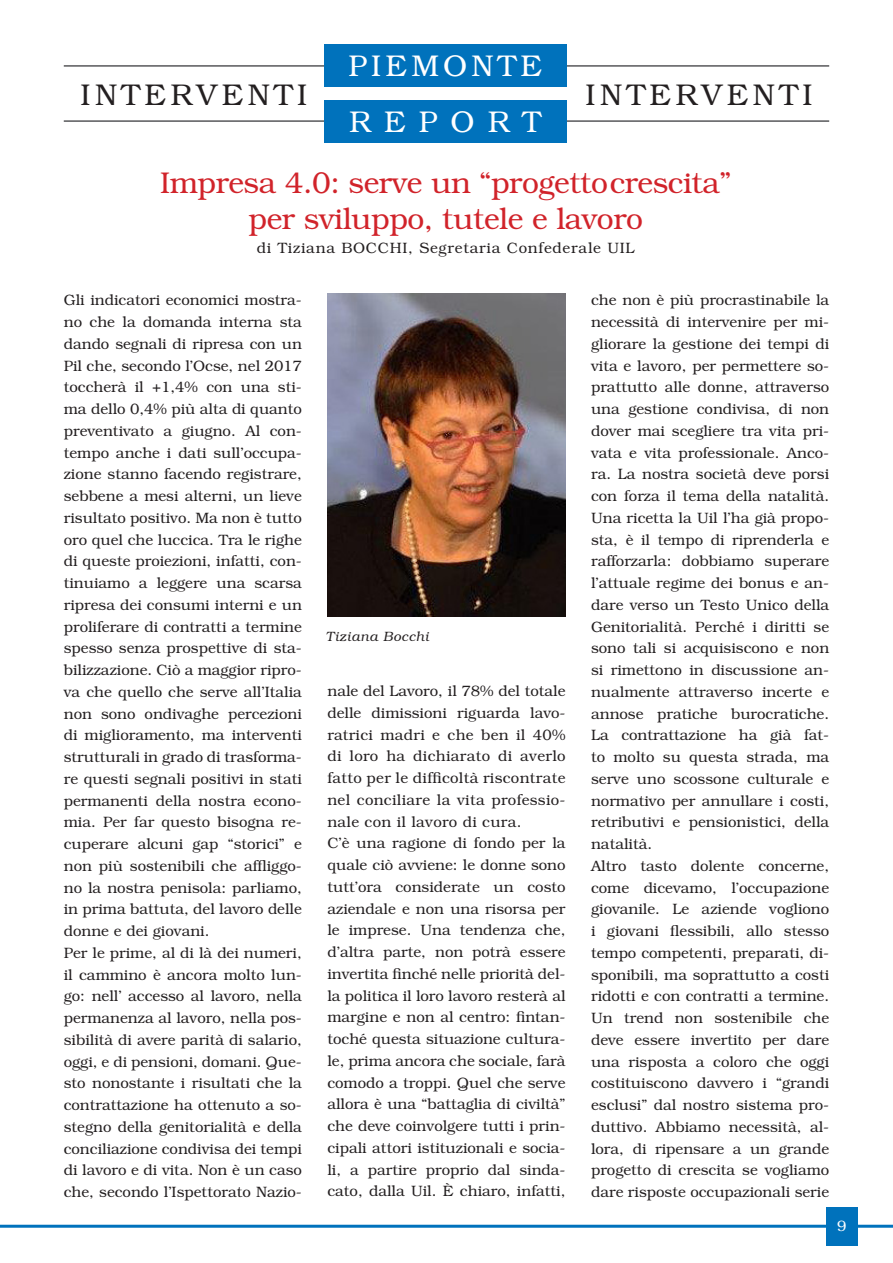
<style>
.page{position:relative;width:893px;height:1263px;background:#fff}
.page>*{position:absolute;margin:0;border:0;box-sizing:border-box;transform-origin:0 0}
.t1{font:300 30px/36px "Bookman";letter-spacing:-.015em;color:#d1232a;text-align:center}
.t2{font:300 30px "Bookman";letter-spacing:.145em;color:#231f20}
.t3{font:300 30px/55.2px "Bookman";letter-spacing:.14em;color:#fff}
.t4{font:300 15px/21.8px "Bookman";color:#231f20}
.t5{font:300 15px "Bookman";letter-spacing:.05em;color:#231f20}
.t6{font:300 15px "Bookman";color:#fff}
.t7{font:italic 300 13.5px "Bookman";letter-spacing:.05em;color:#231f20}
</style>
<div class="page">
<hr style="left:0;top:1225px;width:893px;height:3px;background:#0072bc">
<div style="left:826px;top:1208px;width:32px;height:38px;background:#0072bc"></div>
<hr style="left:64px;top:65px;width:765px;height:2px;background:#57585a">
<hr style="left:64px;top:120px;width:765px;height:2px;background:#57585a">
<div style="left:324px;top:45px;width:242px;height:42px;background:#0072bc"></div>
<div style="left:324px;top:101px;width:242px;height:42px;background:#0072bc"></div>
<img style="left:327px;top:293px;width:239px;height:324px">
<h1 class="t3" style="left:348px;top:39px;width:195px">PIEMONTE<br>REPORT</h1>
<h1 class="t2" style="left:80px;top:77px;width:228px">INTERVENTI</h1>
<h1 class="t2" style="left:586px;top:77px;width:228px">INTERVENTI</h1>
<h1 class="t1" style="left:160px;top:165px;width:573px">Impresa 4.0: serve un “progetto crescita” per sviluppo, tutele e lavoro</h1>
<p class="t5" style="left:257px;top:239px;width:379px">di Tiziana BOCCHI, Segretaria Confederale UIL</p>
<p class="t4" style="left:64px;top:289px;width:240px">Gli indicatori economici mostra&shy;no che la domanda interna sta dando segnali di ripresa con un<br>Pil che, secondo l’Ocse, nel 2017 toccherà il +1,4% con una sti&shy;ma dello 0,4% più alta di quanto preventivato a giugno. Al con&shy;tempo anche i dati sull’occupa&shy;zione stanno facendo registrare, sebbene a mesi alterni, un lieve risultato positivo. Ma non è tutto oro quel che luccica. Tra le righe di queste proiezioni, infatti, con&shy;tinuiamo a leggere una scarsa ripresa dei consumi interni e un proliferare di contratti a termine spesso senza prospettive di sta&shy;bilizzazione. Ciò a maggior ripro&shy;va che quello che serve all’Italia non sono ondivaghe percezioni di miglioramento, ma interventi strutturali in grado di trasforma&shy;re questi segnali positivi in stati permanenti della nostra econo&shy;mia. Per far questo bisogna re&shy;cuperare alcuni gap “storici” e non più sostenibili che affliggo&shy;no la nostra penisola: parliamo, in prima battuta, del lavoro delle donne e dei giovani.<br>Per le prime, al di là dei numeri, il cammino è ancora molto lun&shy;go: nell’ accesso al lavoro, nella permanenza al lavoro, nella pos&shy;sibilità di avere parità di salario, oggi, e di pensioni, domani. Que&shy;sto nonostante i risultati che la contrattazione ha ottenuto a so&shy;stegno della genitorialità e della conciliazione condivisa dei tempi di lavoro e di vita. Non è un caso che, secondo l’Ispettorato Nazio-</p>
<p class="t7" style="left:326px;top:629px;width:104px">Tiziana Bocchi</p>
<p class="t4" style="left:327px;top:680px;width:240px">nale del Lavoro, il 78% del totale delle dimissioni riguarda lavo&shy;ratrici madri e che ben il 40% di loro ha dichiarato di averlo fatto per le difficoltà riscontrate nel conciliare la vita professio&shy;nale con il lavoro di cura.<br>C’è una ragione di fondo per la quale ciò avviene: le donne sono tutt’ora considerate un costo aziendale e non una risorsa per le imprese. Una tendenza che, d’altra parte, non potrà essere invertita finché nelle priorità del&shy;la politica il loro lavoro resterà al margine e non al centro: fintan&shy;toché questa situazione cultura&shy;le, prima ancora che sociale, farà comodo a troppi. Quel che serve allora è una “battaglia di civiltà” che deve coinvolgere tutti i prin&shy;cipali attori istituzionali e socia&shy;li, a partire proprio dal sinda&shy;cato, dalla Uil. È chiaro, infatti,</p>
<p class="t4" style="left:591px;top:289px;width:240px">che non è più procrastinabile la necessità di intervenire per mi&shy;gliorare la gestione dei tempi di vita e lavoro, per permettere so&shy;prattutto alle donne, attraverso una gestione condivisa, di non dover mai scegliere tra vita pri&shy;vata e vita professionale. Anco&shy;ra. La nostra società deve porsi con forza il tema della natalità.<br>Una ricetta la Uil l’ha già propo&shy;sta, è il tempo di riprenderla e rafforzarla: dobbiamo superare l’attuale regime dei bonus e an&shy;dare verso un Testo Unico della<br>Genitorialità. Perché i diritti se sono tali si acquisiscono e non si rimettono in discussione an&shy;nualmente attraverso incerte e annose pratiche burocratiche.<br>La contrattazione ha già fat&shy;to molto su questa strada, ma serve uno scossone culturale e normativo per annullare i costi, retributivi e pensionistici, della natalità.<br>Altro tasto dolente concerne, come dicevamo, l’occupazione giovanile. Le aziende vogliono i giovani flessibili, allo stesso tempo competenti, preparati, di&shy;sponibili, ma soprattutto a costi ridotti e con contratti a termine.<br>Un trend non sostenibile che deve essere invertito per dare una risposta a coloro che oggi costituiscono davvero i “grandi esclusi” dal nostro sistema pro&shy;duttivo. Abbiamo necessità, al&shy;lora, di ripensare a un grande progetto di crescita se vogliamo dare risposte occupazionali serie</p>
<p class="t6" style="left:837px;top:1217px;width:11px">9</p>
</div>
